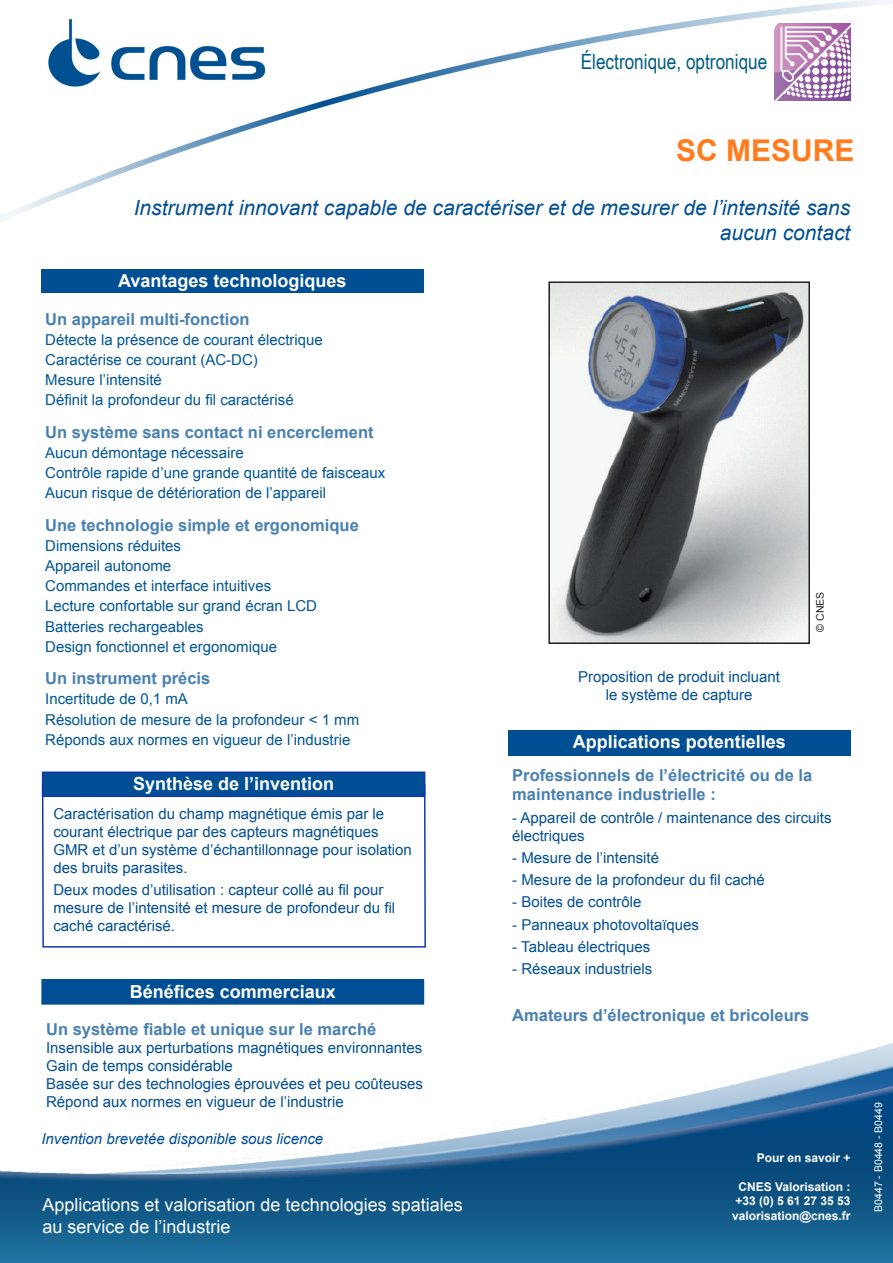
<style>
.page{position:relative;width:893px;height:1263px;background:#fff}
.page>*{position:absolute;margin:0;border:0;box-sizing:border-box;transform-origin:0 0}
.t1{font:700 30px "Arial";color:#ff7b1d}
.t2{font:italic 21px/25.2px "Arial";color:#004e93;text-align:right}
.t3{font:21px "Arial Narrow";color:#005c85}
.t4{font:700 18px "Arial";color:#fff}
.t5{font:18px "Arial";color:#fff}
.t6{font:700 16.5px/19.8px "Arial";color:#4980b2}
.t7{font:15px/18px "Arial";color:#004e93}
.t8{font:15px "Arial";color:#005595}
.t9{font:italic 15px "Arial";color:#004e93}
.t10{font:700 12px "Arial";color:#fff}
.t11{font:10.5px "Arial";color:#fff}
.t12{font:10.5px "Arial";color:#231f20}
</style>
<div class="page">
<img style="left:0;top:0;width:893px;height:1263px">
<svg style="left:41px;top:783px;width:386px;height:165px"></svg>
<div style="left:43px;top:772px;width:382px;height:24px;background:#004e93"></div>
<div style="left:42px;top:771px;width:383px;height:26px;border:2px solid #1436b1"></div>
<div style="left:41px;top:270px;width:383px;height:23px;background:#004e93"></div>
<div style="left:508px;top:731px;width:342px;height:25px;background:#004e93"></div>
<img style="left:774px;top:24px;width:76px;height:76px">
<div style="left:42px;top:980px;width:381px;height:24px;background:#004e93"></div>
<div style="left:41px;top:979px;width:383px;height:26px;border:2px solid #004e93"></div>
<img style="left:551px;top:284px;width:256px;height:357px">
<div style="left:548px;top:281px;width:262px;height:363px;border:2px solid #231f20"></div>
<p class="t3" style="left:581px;top:46px;width:188px">Électronique, optronique</p>
<p class="t1" style="left:676px;top:131px;width:180px">SC MESURE</p>
<p class="t2" style="left:134px;top:195px;width:718px">Instrument innovant capable de caractériser et de mesurer de l’intensité sans aucun contact</p>
<p class="t4" style="left:118px;top:269px;width:230px">Avantages technologiques</p>
<p class="t6" style="left:45px;top:310px;width:206px">Un appareil multi-fonction</p>
<p class="t8" style="left:45px;top:330px;width:279px">Détecte la présence de courant électrique</p>
<p class="t8" style="left:45px;top:350px;width:214px">Caractérise ce courant (AC-DC)</p>
<p class="t8" style="left:45px;top:370px;width:118px">Mesure l’intensité</p>
<p class="t8" style="left:45px;top:390px;width:250px">Définit la profondeur du fil caractérisé</p>
<p class="t6" style="left:45px;top:423px;width:330px">Un système sans contact ni encerclement</p>
<p class="t8" style="left:45px;top:443px;width:200px">Aucun démontage nécessaire</p>
<p class="t8" style="left:45px;top:463px;width:342px">Contrôle rapide d’une grande quantité de faisceaux</p>
<p class="t8" style="left:45px;top:483px;width:282px">Aucun risque de détérioration de l’appareil</p>
<p class="t6" style="left:45px;top:516px;width:315px">Une technologie simple et ergonomique</p>
<p class="t8" style="left:45px;top:536px;width:137px">Dimensions réduites</p>
<p class="t8" style="left:45px;top:556px;width:127px">Appareil autonome</p>
<p class="t8" style="left:45px;top:576px;width:227px">Commandes et interface intuitives</p>
<p class="t8" style="left:45px;top:596px;width:273px">Lecture confortable sur grand écran LCD</p>
<p class="t8" style="left:45px;top:616px;width:160px">Batteries rechargeables</p>
<p class="t8" style="left:45px;top:637px;width:233px">Design fonctionnel et ergonomique</p>
<p class="t6" style="left:45px;top:669px;width:167px">Un instrument précis</p>
<p class="t8" style="left:45px;top:689px;width:144px">Incertitude de 0,1 mA</p>
<p class="t8" style="left:45px;top:709px;width:315px">Résolution de mesure de la profondeur &lt; 1 mm</p>
<p class="t8" style="left:45px;top:730px;width:307px">Réponds aux normes en vigueur de l’industrie</p>
<p class="t4" style="left:133px;top:772px;width:203px">Synthèse de l’invention</p>
<p class="t7" style="left:53px;top:805px;width:360px">Caractérisation du champ magnétique émis par le courant électrique par des capteurs magnétiques GMR et d’un système d’échantillonnage pour isolation des bruits parasites.</p>
<p class="t7" style="left:53px;top:881px;width:343px">Deux modes d’utilisation : capteur collé au fil pour mesure de l’intensité et mesure de profondeur du fil caché caractérisé.</p>
<p class="t4" style="left:130px;top:980px;width:208px">Bénéfices commerciaux</p>
<p class="t6" style="left:46px;top:1020px;width:332px">Un système fiable et unique sur le marché</p>
<p class="t7" style="left:46px;top:1039px;width:378px">Insensible aux perturbations magnétiques environnantes</p>
<p class="t7" style="left:46px;top:1057px;width:188px">Gain de temps considérable</p>
<p class="t7" style="left:46px;top:1075px;width:378px">Basée sur des technologies éprouvées et peu coûteuses</p>
<p class="t7" style="left:46px;top:1093px;width:299px">Répond aux normes en vigueur de l’industrie</p>
<p class="t9" style="left:41px;top:1129px;width:283px">Invention brevetée disponible sous licence</p>
<p class="t5" style="left:43px;top:1193px;width:422px">Applications et valorisation de technologies spatiales</p>
<p class="t5" style="left:43px;top:1215px;width:190px">au service de l’industrie</p>
<p class="t7" style="left:578px;top:668px;width:203px">Proposition de produit incluant</p>
<p class="t7" style="left:606px;top:686px;width:148px">le système de capture</p>
<p class="t4" style="left:573px;top:730px;width:215px">Applications potentielles</p>
<p class="t12" style="left:813px;top:631px;width:41px;rotate:-90deg">© CNES</p>
<p class="t6" style="left:512px;top:765px;width:301px">Professionnels de l’électricité ou de la maintenance industrielle :</p>
<p class="t7" style="left:512px;top:808px;width:321px">- Appareil de contrôle / maintenance des circuits électriques</p>
<p class="t7" style="left:512px;top:849px;width:148px">- Mesure de l’intensité</p>
<p class="t7" style="left:512px;top:871px;width:254px">- Mesure de la profondeur du fil caché</p>
<p class="t7" style="left:512px;top:893px;width:131px">- Boites de contrôle</p>
<p class="t7" style="left:512px;top:915px;width:188px">- Panneaux photovoltaïques</p>
<p class="t7" style="left:512px;top:938px;width:140px">- Tableau électriques</p>
<p class="t7" style="left:512px;top:960px;width:142px">- Réseaux industriels</p>
<p class="t6" style="left:512px;top:1005px;width:299px">Amateurs d’électronique et bricoleurs</p>
<p class="t10" style="left:757px;top:1150px;width:95px">Pour en savoir +</p>
<p class="t10" style="left:738px;top:1179px;width:114px">CNES Valorisation :</p>
<p class="t10" style="left:735px;top:1193px;width:117px">+33 (0) 5 61 27 35 53</p>
<p class="t10" style="left:732px;top:1208px;width:120px">valorisation@cnes.fr</p>
<p class="t11" style="left:871px;top:1212px;width:111px;rotate:-90deg">B0447 - B0448 - B0449</p>
</div>
